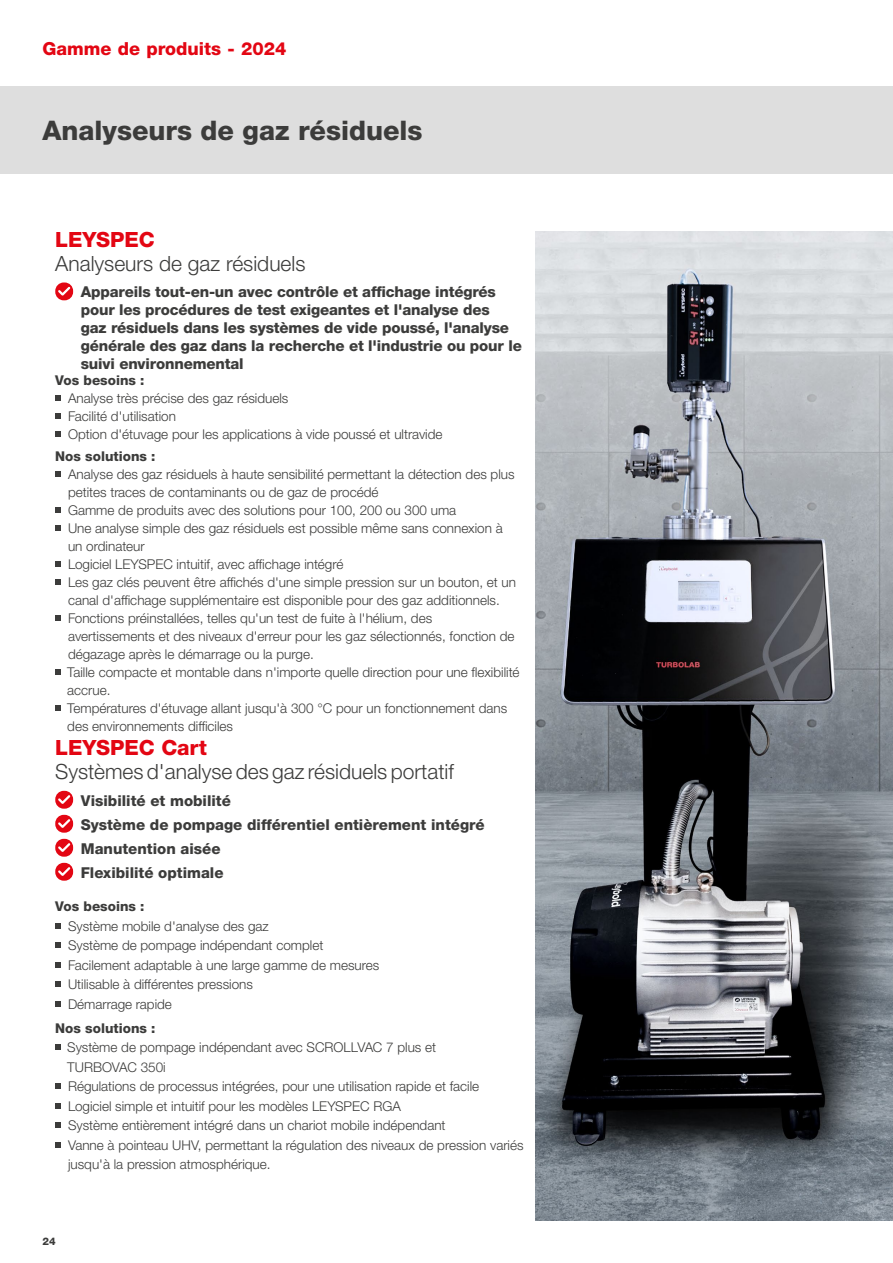
<style>
.page{position:relative;width:893px;height:1263px;background:#fff}
.page>*{position:absolute;margin:0;border:0;box-sizing:border-box;transform-origin:0 0}
.t1{font:800 27px "Helvetica Neue LTW1 G";color:#3c3c3b}
.t2{font:300 21px "Helvetica Neue LTW1 G";color:#3c3c3b}
.t3{font:800 21px "Helvetica Neue LTW1 G";color:#e30613}
.t4{font:800 18px "Helvetica Neue LTW1 G";color:#e30613}
.t5{font:800 15px/18px "Helvetica Neue LTW1 G";letter-spacing:-.01em;color:#3c3c3b}
.t6{font:300 13.5px/18px "Helvetica Neue LTW1 G";color:#3c3c3b}
.t7{font:800 13.5px "Helvetica Neue LTW1 G";color:#3c3c3b}
.t8{font:800 10.5px "Helvetica Neue LTW1 G";color:#3c3c3b}
</style>
<div class="page">
<div style="left:0;top:87px;width:893px;height:87px;background:#dedede"></div>
<svg style="left:55px;top:282px;width:18px;height:18px"></svg>
<svg style="left:55px;top:791px;width:18px;height:18px"></svg>
<svg style="left:55px;top:815px;width:18px;height:18px"></svg>
<svg style="left:55px;top:839px;width:18px;height:18px"></svg>
<svg style="left:55px;top:863px;width:18px;height:18px"></svg>
<svg style="left:55px;top:395px;width:6px;height:5px"></svg>
<svg style="left:55px;top:413px;width:6px;height:5px"></svg>
<svg style="left:55px;top:431px;width:6px;height:5px"></svg>
<svg style="left:55px;top:471px;width:6px;height:6px"></svg>
<svg style="left:55px;top:507px;width:6px;height:6px"></svg>
<svg style="left:55px;top:525px;width:6px;height:6px"></svg>
<svg style="left:55px;top:561px;width:6px;height:6px"></svg>
<svg style="left:55px;top:579px;width:6px;height:6px"></svg>
<svg style="left:55px;top:615px;width:6px;height:6px"></svg>
<svg style="left:55px;top:669px;width:6px;height:6px"></svg>
<svg style="left:55px;top:705px;width:6px;height:6px"></svg>
<svg style="left:55px;top:923px;width:6px;height:5px"></svg>
<svg style="left:55px;top:942px;width:6px;height:6px"></svg>
<svg style="left:55px;top:962px;width:6px;height:5px"></svg>
<svg style="left:55px;top:981px;width:6px;height:6px"></svg>
<svg style="left:55px;top:1001px;width:6px;height:5px"></svg>
<svg style="left:55px;top:1044px;width:6px;height:6px"></svg>
<svg style="left:55px;top:1083px;width:6px;height:6px"></svg>
<svg style="left:55px;top:1103px;width:6px;height:5px"></svg>
<svg style="left:55px;top:1122px;width:6px;height:6px"></svg>
<svg style="left:55px;top:1142px;width:6px;height:5px"></svg>
<img style="left:535px;top:232px;width:358px;height:988px">
<h3 class="t4" style="left:43px;top:38px;width:245px">Gamme de produits - 2024</h3>
<h1 class="t1" style="left:43px;top:114px;width:382px">Analyseurs de gaz résiduels</h1>
<h2 class="t3" style="left:55px;top:227px;width:101px">LEYSPEC</h2>
<h2 class="t2" style="left:55px;top:250px;width:252px">Analyseurs de gaz résiduels</h2>
<p class="t5" style="left:81px;top:283px;width:442px">Appareils tout-en-un avec contrôle et affichage intégrés pour les procédures de test exigeantes et l'analyse des<br>gaz résiduels dans les systèmes de vide poussé, l'analyse générale des gaz dans la recherche et l'industrie ou pour le suivi environnemental</p>
<p class="t7" style="left:55px;top:372px;width:91px">Vos besoins :</p>
<p class="t6" style="left:68px;top:389px;width:376px">Analyse très précise des gaz résiduels<br>Facilité d'utilisation<br>Option d'étuvage pour les applications à vide poussé et ultravide</p>
<p class="t7" style="left:55px;top:448px;width:102px">Nos solutions :</p>
<p class="t6" style="left:67px;top:465px;width:454px">Analyse des gaz résiduels à haute sensibilité permettant la détection des plus petites traces de contaminants ou de gaz de procédé<br>Gamme de produits avec des solutions pour 100, 200 ou 300 uma<br>Une analyse simple des gaz résiduels est possible même sans connexion à un ordinateur<br>Logiciel LEYSPEC intuitif, avec affichage intégré<br>Les gaz clés peuvent être affichés d'une simple pression sur un bouton, et un canal d'affichage supplémentaire est disponible pour des gaz additionnels.<br>Fonctions préinstallées, telles qu'un test de fuite à l'hélium, des avertissements et des niveaux d'erreur pour les gaz sélectionnés, fonction de dégazage après le démarrage ou la purge.<br>Taille compacte et montable dans n'importe quelle direction pour une flexibilité accrue.<br>Températures d'étuvage allant jusqu'à 300 °C pour un fonctionnement dans des environnements difficiles</p>
<h2 class="t3" style="left:55px;top:735px;width:153px">LEYSPEC Cart</h2>
<h2 class="t2" style="left:55px;top:759px;width:400px">Systèmes d'analyse des gaz résiduels portatif</h2>
<p class="t5" style="left:81px;top:788px;width:405px;line-height:24px">Visibilité et mobilité<br>Système de pompage différentiel entièrement intégré<br>Manutention aisée<br>Flexibilité optimale</p>
<p class="t7" style="left:55px;top:898px;width:91px">Vos besoins :</p>
<p class="t6" style="left:68px;top:916px;width:313px;line-height:19.5px">Système mobile d'analyse des gaz<br>Système de pompage indépendant complet Facilement adaptable à une large gamme de mesures Utilisable à différentes pressions<br>Démarrage rapide</p>
<p class="t7" style="left:55px;top:1020px;width:102px">Nos solutions :</p>
<p class="t6" style="left:67px;top:1037px;width:458px;line-height:19.5px">Système de pompage indépendant avec SCROLLVAC 7 plus et<br>TURBOVAC 350i<br>Régulations de processus intégrées, pour une utilisation rapide et facile Logiciel simple et intuitif pour les modèles LEYSPEC RGA<br>Système entièrement intégré dans un chariot mobile indépendant<br>Vanne à pointeau UHV, permettant la régulation des niveaux de pression variés jusqu'à la pression atmosphérique.</p>
<p class="t8" style="left:43px;top:1235px;width:15px">24</p>
</div>
